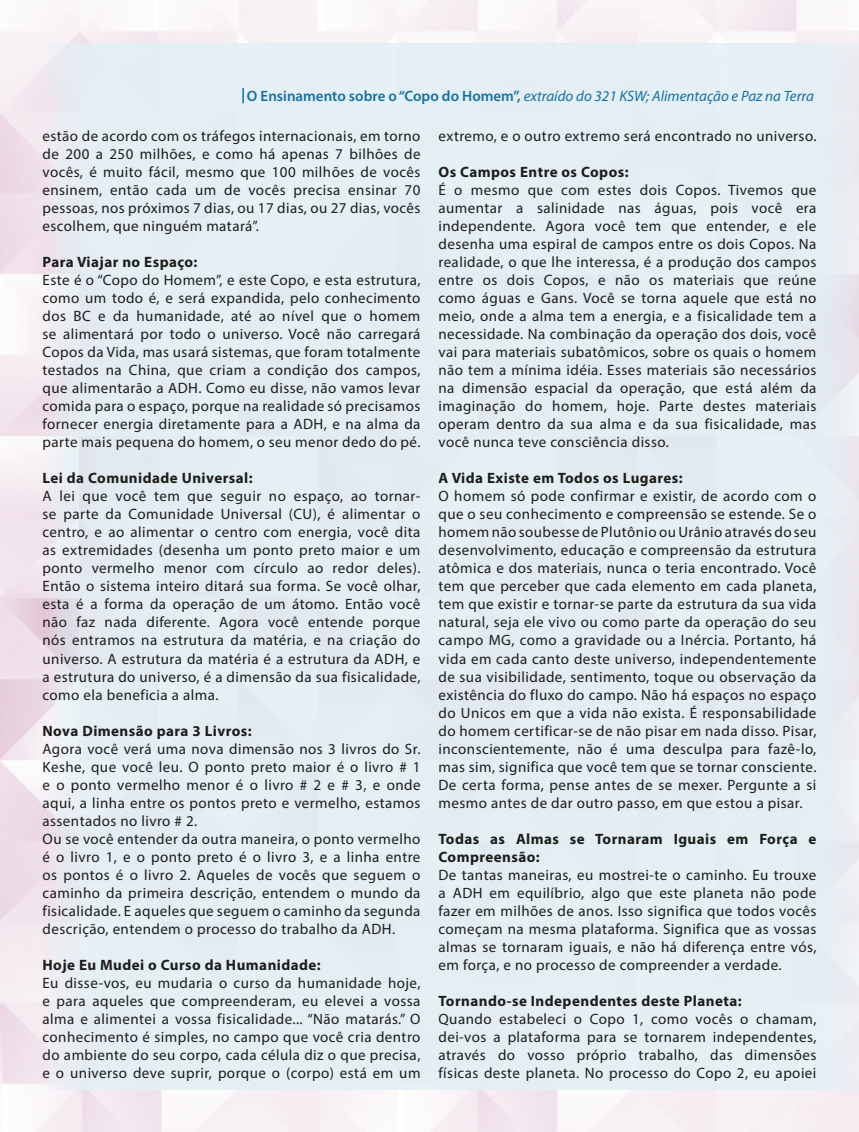
<style>
.page{position:relative;width:859px;height:1132px;background:#fff}
.page>*{position:absolute;margin:0;border:0;box-sizing:border-box;transform-origin:0 0}
.t1{font:15px/18px "Myriad Pro";letter-spacing:.03em;color:#1d1d1b;text-align:justify}
.t2{font:700 15px/18px "Myriad Pro";letter-spacing:.03em;color:#1d1d1b}
.t3{font:italic 15px "Myriad Pro";color:#1470a6}
.s1{font-weight:600;font-style:normal}
</style>
<div class="page">
<div style="left:43px;top:43px;width:816px;height:1046px;background:#e2f0f5"></div>
<svg style="left:242px;top:88px;width:2px;height:15px"></svg>
<p class="t3" style="left:247px;top:86px;width:568px"><span class="s1">O Ensinamento sobre o “Copo do Homem”,</span> extraído do 321 KSW; Alimentação e Paz na Terra</p>
<p class="t1" style="left:43px;top:127px;width:380px">estão de acordo com os tráfegos internacionais, em torno de 200 a 250 milhões, e como há apenas 7 bilhões de vocês, é muito fácil, mesmo que 100 milhões de vocês ensinem, então cada um de vocês precisa ensinar 70 pessoas, nos próximos 7 dias, ou 17 dias, ou 27 dias, vocês escolhem, que ninguém matará”.</p>
<p class="t2" style="left:43px;top:252px;width:157px">Para Viajar no Espaço:</p>
<p class="t1" style="left:43px;top:271px;width:379px">Este é o “Copo do Homem”, e este Copo, e esta estrutura, como um todo é, e será expandida, pelo conhecimento dos BC e da humanidade, até ao nível que o homem se alimentará por todo o universo. Você não carregará Copos da Vida, mas usará sistemas, que foram totalmente testados na China, que criam a condição dos campos, que alimentarão a ADH. Como eu disse, não vamos levar comida para o espaço, porque na realidade só precisamos fornecer energia diretamente para a ADH, e na alma da parte mais pequena do homem, o seu menor dedo do pé.</p>
<p class="t2" style="left:43px;top:468px;width:212px">Lei da Comunidade Universal:</p>
<p class="t1" style="left:43px;top:487px;width:379px">A lei que você tem que seguir no espaço, ao tornar&shy;se parte da Comunidade Universal (CU), é alimentar o centro, e ao alimentar o centro com energia, você dita as extremidades (desenha um ponto preto maior e um ponto vermelho menor com círculo ao redor deles).<br>Então o sistema inteiro ditará sua forma. Se você olhar, esta é a forma da operação de um átomo. Então você não faz nada diferente. Agora você entende porque nós entramos na estrutura da matéria, e na criação do universo. A estrutura da matéria é a estrutura da ADH, e a estrutura do universo, é a dimensão da sua fisicalidade, como ela beneficia a alma.</p>
<p class="t2" style="left:43px;top:720px;width:211px">Nova Dimensão para 3 Livros:</p>
<p class="t1" style="left:43px;top:739px;width:379px">Agora você verá uma nova dimensão nos 3 livros do Sr.<br>Keshe, que você leu. O ponto preto maior é o livro # 1 e o ponto vermelho menor é o livro # 2 e # 3, e onde aqui, a linha entre os pontos preto e vermelho, estamos assentados no livro # 2.</p>
<p class="t1" style="left:43px;top:829px;width:379px">Ou se você entender da outra maneira, o ponto vermelho é o livro 1, e o ponto preto é o livro 3, e a linha entre os pontos é o livro 2. Aqueles de vocês que seguem o caminho da primeira descrição, entendem o mundo da fisicalidade. E aqueles que seguem o caminho da segunda descrição, entendem o processo do trabalho da ADH.</p>
<p class="t2" style="left:43px;top:954px;width:280px">Hoje Eu Mudei o Curso da Humanidade:</p>
<p class="t1" style="left:43px;top:973px;width:379px">Eu disse-vos, eu mudaria o curso da humanidade hoje, e para aqueles que compreenderam, eu elevei a vossa alma e alimentei a vossa fisicalidade... “Não matarás.” O conhecimento é simples, no campo que você cria dentro do ambiente do seu corpo, cada célula diz o que precisa, e o universo deve suprir, porque o (corpo) está em um</p>
<p class="t1" style="left:438px;top:127px;width:379px">extremo, e o outro extremo será encontrado no universo.</p>
<p class="t2" style="left:438px;top:162px;width:192px">Os Campos Entre os Copos:</p>
<p class="t1" style="left:438px;top:181px;width:379px">É o mesmo que com estes dois Copos. Tivemos que aumentar a salinidade nas águas, pois você era independente. Agora você tem que entender, e ele desenha uma espiral de campos entre os dois Copos. Na realidade, o que lhe interessa, é a produção dos campos entre os dois Copos, e não os materiais que reúne como águas e Gans. Você se torna aquele que está no meio, onde a alma tem a energia, e a fisicalidade tem a necessidade. Na combinação da operação dos dois, você vai para materiais subatômicos, sobre os quais o homem não tem a mínima idéia. Esses materiais são necessários na dimensão espacial da operação, que está além da imaginação do homem, hoje. Parte destes materiais operam dentro da sua alma e da sua fisicalidade, mas você nunca teve consciência disso.</p>
<p class="t2" style="left:438px;top:468px;width:246px">A Vida Existe em Todos os Lugares:</p>
<p class="t1" style="left:438px;top:487px;width:379px">O homem só pode confirmar e existir, de acordo com o que o seu conhecimento e compreensão se estende. Se o homem não soubesse de Plutônio ou Urânio através do seu desenvolvimento, educação e compreensão da estrutura atômica e dos materiais, nunca o teria encontrado. Você tem que perceber que cada elemento em cada planeta, tem que existir e tornar-se parte da estrutura da sua vida natural, seja ele vivo ou como parte da operação do seu campo MG, como a gravidade ou a Inércia. Portanto, há vida em cada canto deste universo, independentemente de sua visibilidade, sentimento, toque ou observação da existência do fluxo do campo. Não há espaços no espaço do Unicos em que a vida não exista. É responsabilidade do homem certificar-se de não pisar em nada disso. Pisar, inconscientemente, não é uma desculpa para fazê-lo, mas sim, significa que você tem que se tornar consciente.<br>De certa forma, pense antes de se mexer. Pergunte a si mesmo antes de dar outro passo, em que estou a pisar.</p>
<p class="t2" style="left:438px;top:828px;width:379px">Todas as Almas se Tornaram Iguais em Força e<br>Compreensão:</p>
<p class="t1" style="left:438px;top:865px;width:379px">De tantas maneiras, eu mostrei-te o caminho. Eu trouxe a ADH em equilíbrio, algo que este planeta não pode fazer em milhões de anos. Isso significa que todos vocês começam na mesma plataforma. Significa que as vossas almas se tornaram iguais, e não há diferença entre vós, em força, e no processo de compreender a verdade.</p>
<p class="t2" style="left:438px;top:990px;width:305px">Tornando-se Independentes deste Planeta:</p>
<p class="t1" style="left:438px;top:1009px;width:379px">Quando estabeleci o Copo 1, como vocês o chamam, dei-vos a plataforma para se tornarem independentes, através do vosso próprio trabalho, das dimensões físicas deste planeta. No processo do Copo 2, eu apoiei</p>
</div>
